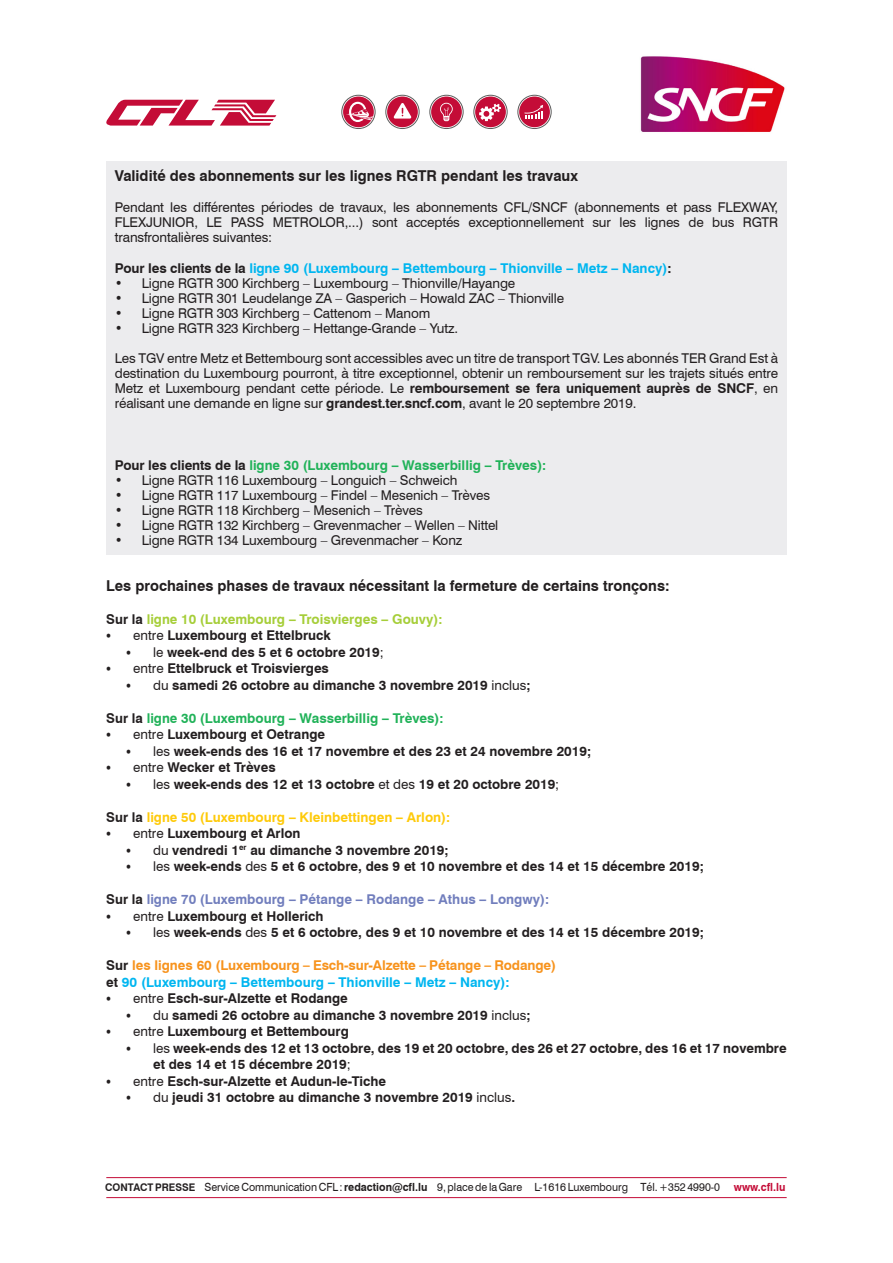
<style>
.page{position:relative;width:893px;height:1263px;background:#fff}
.page>*{position:absolute;margin:0;border:0;box-sizing:border-box;transform-origin:0 0}
.t1{font:700 15px "Swiss 721 BT";color:#231f20}
.t2{font:13.5px/15px "Swiss 721 BT";letter-spacing:-.01em;color:#231f20;text-align:justify}
.t3{font:700 13.5px/16.5px "Swiss 721 BT";color:#231f20}
.t4{font:700 13.5px "Swiss 721 BT";color:#00b6f0}
.t5{font:700 13.5px "Swiss 721 BT";color:#21b259}
.t6{font:700 13.5px "Swiss 721 BT";letter-spacing:-.01em;color:#f7931d}
.t7{font:700 13.5px "Swiss 721 BT";color:#717ebd}
.t8{font:700 13.5px "Swiss 721 BT";color:#feca0a}
.t9{font:700 13.5px "Swiss 721 BT";color:#a6ce39}
.t10{font:11.25px "Swiss 721 BT";color:#231f20;scale:.95 1}
.s1{color:#231f20}
.s2{font-weight:700}
.s3{font-family:"Source Sans Pro";font-weight:400;font-size:16.5px}
.s4{font-weight:400}
.s5{font-family:"Calibri"}
.s6{font-weight:700;font-size:10.5px}
.s7{font-weight:700;color:#c40c37}
</style>
<div class="page">
<svg style="left:106px;top:100px;width:170px;height:26px"></svg>
<hr style="left:106px;top:1197px;width:681px;height:1px;background:#c40c37">
<hr style="left:106px;top:1177px;width:681px;height:1px;background:#c40c37">
<svg style="left:518px;top:95px;width:33px;height:34px"></svg>
<svg style="left:524px;top:105px;width:19px;height:13px"></svg>
<div style="left:518px;top:95px;width:33px;height:34px;border:1px solid #5c5c5c;border-radius:50%"></div>
<svg style="left:474px;top:95px;width:33px;height:34px"></svg>
<svg style="left:479px;top:104px;width:22px;height:17px"></svg>
<div style="left:473px;top:95px;width:34px;height:34px;border:1px solid #5c5c5c;border-radius:50%"></div>
<div style="left:430px;top:95px;width:33px;height:34px;background:#c40c37;border:2px solid #fff;border-radius:50%"></div>
<svg style="left:440px;top:103px;width:13px;height:18px"></svg>
<div style="left:429px;top:95px;width:34px;height:34px;border:1px solid #5c5c5c;border-radius:50%"></div>
<svg style="left:386px;top:95px;width:33px;height:34px"></svg>
<svg style="left:394px;top:103px;width:17px;height:16px"></svg>
<div style="left:385px;top:95px;width:34px;height:34px;border:1px solid #5c5c5c;border-radius:50%"></div>
<svg style="left:342px;top:96px;width:33px;height:32px"></svg>
<svg style="left:346px;top:102px;width:28px;height:20px"></svg>
<div style="left:342px;top:95px;width:33px;height:34px;border:2px solid #fff;border-radius:50%"></div>
<div style="left:341px;top:95px;width:34px;height:34px;border:1px solid #5c5c5c;border-radius:50%"></div>
<img style="left:640px;top:56px;width:145px;height:76px">
<div style="left:106px;top:162px;width:681px;height:393px;background:#ececee"></div>
<p class="t1" style="left:115px;top:167px;width:465px">Validité des abonnements sur les lignes RGTR pendant les travaux</p>
<p class="t2" style="left:115px;top:199px;width:665px">Pendant les différentes périodes de travaux, les abonnements CFL/SNCF (abonnements et pass FLEXWAY, FLEXJUNIOR, LE PASS METROLOR,...) sont acceptés exceptionnellement sur les lignes de bus RGTR transfrontalières suivantes:</p>
<p class="t4" style="left:115px;top:260px;width:558px"><span class="s1">Pour les clients de la</span> ligne 90 (Luxembourg – Bettembourg – Thionville – Metz – Nancy)<span class="s1">:</span></p>
<p class="t2" style="left:115px;top:276px;width:402px">• Ligne RGTR 300 Kirchberg – Luxembourg – Thionville/Hayange</p>
<p class="t2" style="left:115px;top:291px;width:451px">• Ligne RGTR 301 Leudelange ZA – Gasperich – Howald ZAC – Thionville</p>
<p class="t2" style="left:115px;top:306px;width:317px">• Ligne RGTR 303 Kirchberg – Cattenom – Manom</p>
<p class="t2" style="left:115px;top:321px;width:345px">• Ligne RGTR 323 Kirchberg – Hettange-Grande – Yutz.</p>
<p class="t2" style="left:115px;top:351px;width:665px">Les TGV entre Metz et Bettembourg sont accessibles avec un titre de transport TGV. Les abonnés TER Grand Est à</p>
<p class="t2" style="left:115px;top:366px;width:665px">destination du Luxembourg pourront, à titre exceptionnel, obtenir un remboursement sur les trajets situés entre Metz et Luxembourg pendant cette période. Le <span class="s2">remboursement se fera uniquement auprès de SNCF</span>, en réalisant une demande en ligne sur <span class="s2">grandest.ter.sncf.com</span>, avant le 20 septembre 2019.</p>
<p class="t5" style="left:115px;top:456px;width:433px"><span class="s1">Pour les clients de la</span> ligne 30 (Luxembourg – Wasserbillig – Trèves):</p>
<p class="t2" style="left:115px;top:472px;width:344px">• Ligne RGTR 116 Luxembourg – Longuich – Schweich</p>
<p class="t2" style="left:115px;top:487px;width:377px">• Ligne RGTR 117 Luxembourg – Findel – Mesenich – Trèves</p>
<p class="t2" style="left:115px;top:502px;width:309px">• Ligne RGTR 118 Kirchberg – Mesenich – Trèves</p>
<p class="t2" style="left:115px;top:517px;width:385px">• Ligne RGTR 132 Kirchberg – Grevenmacher – Wellen – Nittel</p>
<p class="t2" style="left:115px;top:532px;width:349px">• Ligne RGTR 134 Luxembourg – Grevenmacher – Konz</p>
<p class="t1" style="left:106px;top:576px;width:565px">Les prochaines phases de travaux nécessitant la fermeture de certains tronçons:</p>
<p class="t9" style="left:106px;top:611px;width:338px"><span class="s1">Sur la</span> ligne 10 (Luxembourg – Troisvierges – Gouvy):</p>
<p class="t3" style="left:106px;top:627px;width:226px"><span class="s3">•</span> <span class="s4">entre</span> Luxembourg et Ettelbruck</p>
<p class="t3" style="left:126px;top:644px;width:259px"><span class="s3">•</span> <span class="s4">le</span> week-end des 5 et 6 octobre 2019<span class="s4">;</span></p>
<p class="t3" style="left:106px;top:660px;width:224px"><span class="s3">•</span> <span class="s4">entre</span> Ettelbruck et Troisvierges</p>
<p class="t3" style="left:126px;top:677px;width:406px"><span class="s3">•</span> <span class="s4">du</span> samedi 26 octobre au dimanche 3 novembre 2019 <span class="s4">inclus</span>;</p>
<p class="t5" style="left:106px;top:710px;width:339px"><span class="s1">Sur la</span> ligne 30 (Luxembourg – Wasserbillig – Trèves):</p>
<p class="t3" style="left:106px;top:726px;width:220px"><span class="s3">•</span> <span class="s4">entre</span> Luxembourg et Oetrange</p>
<p class="t3" style="left:126px;top:743px;width:466px"><span class="s3">•</span> <span class="s4">les</span> week-ends des 16 et 17 novembre et des 23 et 24 novembre 2019;</p>
<p class="t3" style="left:106px;top:759px;width:171px"><span class="s3">•</span> <span class="s4">entre</span> Wecker et Trèves</p>
<p class="t3" style="left:126px;top:776px;width:435px"><span class="s3">•</span> <span class="s4">les</span> week-ends des 12 et 13 octobre <span class="s4">et des</span> 19 et 20 octobre 2019<span class="s4">;</span></p>
<p class="t8" style="left:106px;top:809px;width:345px"><span class="s1">Sur la</span> ligne 50 (Luxembourg – Kleinbettingen – Arlon):</p>
<p class="t3" style="left:106px;top:825px;width:196px"><span class="s3">•</span> <span class="s4">entre</span> Luxembourg et Arlon</p>
<p class="t3" style="left:126px;top:842px;width:324px"><span class="s3">•</span> <span class="s4">du</span> vendredi 1<sup>er</sup> au dimanche 3 novembre 2019;</p>
<p class="t3" style="left:126px;top:858px;width:579px"><span class="s3">•</span> <span class="s4">les</span> week-ends <span class="s4">des</span> 5 et 6 octobre, des 9 et 10 novembre et des 14 et 15 décembre 2019;</p>
<p class="t7" style="left:106px;top:891px;width:444px"><span class="s1">Sur la</span> ligne 70 (Luxembourg – Pétange – Rodange – Athus – Longwy):</p>
<p class="t3" style="left:106px;top:908px;width:219px"><span class="s3">•</span> <span class="s4">entre</span> Luxembourg et Hollerich</p>
<p class="t3" style="left:126px;top:924px;width:579px"><span class="s3">•</span> <span class="s4">les</span> week-ends <span class="s4">des</span> 5 et 6 octobre, des 9 et 10 novembre et des 14 et 15 décembre 2019;</p>
<p class="t6" style="left:106px;top:957px;width:451px"><span class="s1">Sur</span> les lignes 60 (Luxembourg <span class="s5">–</span> Esch-sur-Alzette <span class="s5">–</span> Pétange <span class="s5">–</span> Rodange)</p>
<p class="t4" style="left:106px;top:974px;width:405px"><span class="s1">et</span> 90 (Luxembourg – Bettembourg – Thionville – Metz – Nancy):</p>
<p class="t3" style="left:106px;top:990px;width:243px"><span class="s3">•</span> <span class="s4">entre</span> Esch-sur-Alzette et Rodange</p>
<p class="t3" style="left:126px;top:1007px;width:406px"><span class="s3">•</span> <span class="s4">du</span> samedi 26 octobre au dimanche 3 novembre 2019 <span class="s4">inclus</span>;</p>
<p class="t3" style="left:106px;top:1023px;width:244px"><span class="s3">•</span> <span class="s4">entre</span> Luxembourg et Bettembourg</p>
<p class="t3" style="left:153px;top:1040px;width:635px;text-indent:-27px"><span class="s3">•</span> <span class="s4">les</span> week-ends des 12 et 13 octobre, des 19 et 20 octobre, des 26 et 27 octobre, des 16 et 17 novembre et des 14 et 15 décembre 2019<span class="s4">;</span></p>
<p class="t3" style="left:106px;top:1073px;width:281px"><span class="s3">•</span> <span class="s4">entre</span> Esch-sur-Alzette et Audun-le-Tiche</p>
<p class="t3" style="left:126px;top:1089px;width:391px"><span class="s3">•</span> <span class="s4">du</span> jeudi 31 octobre au dimanche 3 novembre 2019 <span class="s4">inclus</span>.</p>
<p class="t10" style="left:105px;top:1180px;width:718px"><span class="s6">CONTACT PRESSE</span> Service Communication CFL: <span class="s2">redaction@cfl.lu</span> 9, place de la Gare L-1616 Luxembourg Tél. +352 4990-0 <span class="s7">www.cfl.lu</span></p>
</div>
